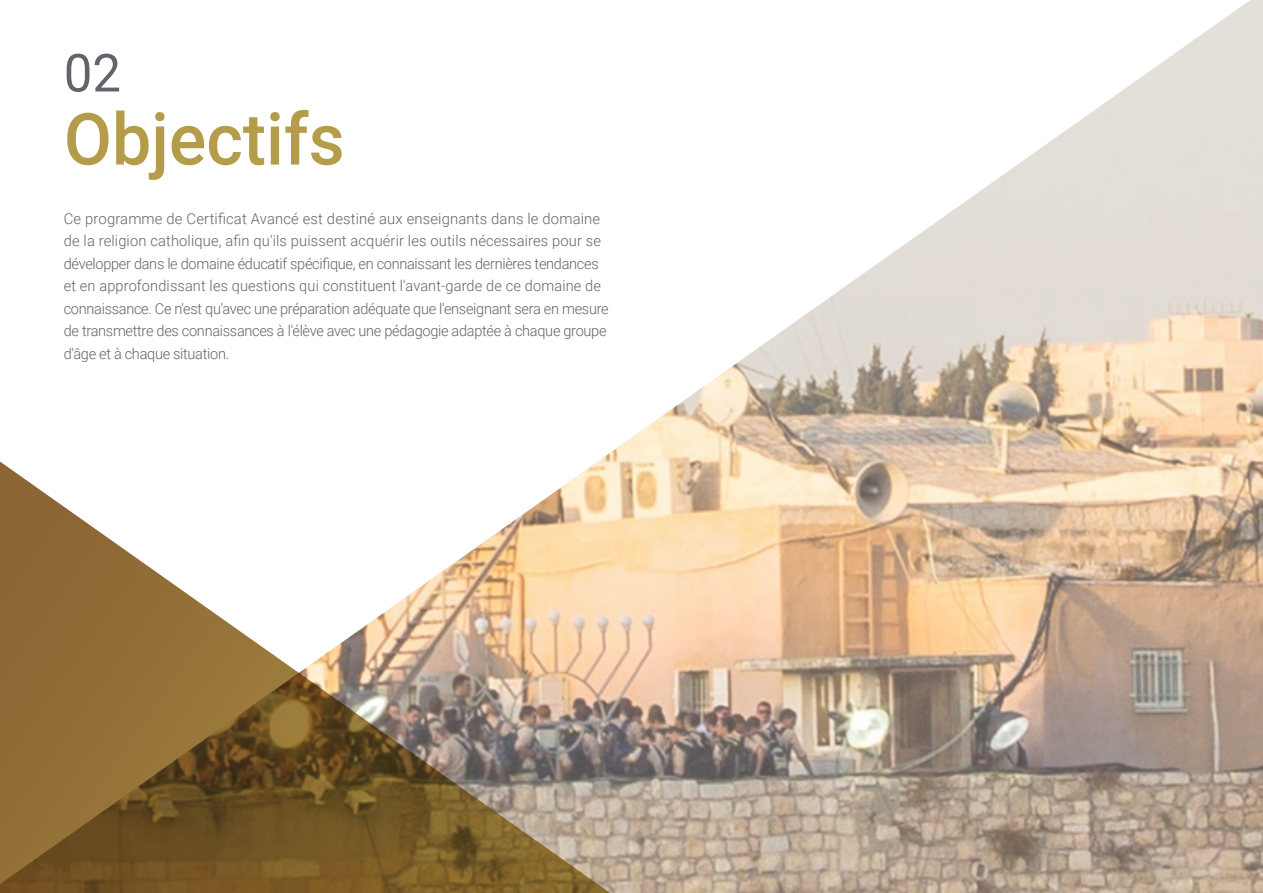
<style>
.page{position:relative;width:1263px;height:893px;background:#fff}
.page>*{position:absolute;margin:0;border:0;box-sizing:border-box;transform-origin:0 0}
.t1{font:500 72px "Roboto";color:#b49c4b}
.t2{font:52.5px "Roboto";color:#61646a}
.t3{font:300 15px/22.5px "Roboto";letter-spacing:-.02em;color:#61646a}
</style>
<div class="page">
<img style="left:620px;top:0;width:643px;height:893px">
<svg style="left:0;top:446px;width:640px;height:447px"></svg>
<h2 class="t2" style="left:64px;top:36px;width:59px">02</h2>
<h1 class="t1" style="left:64px;top:89px;width:282px">Objectifs</h1>
<p class="t3" style="left:64px;top:207px;width:546px">Ce programme de Certificat Avancé est destiné aux enseignants dans le domaine de la religion catholique, afin qu'ils puissent acquérir les outils nécessaires pour se développer dans le domaine éducatif spécifique, en connaissant les dernières tendances et en approfondissant les questions qui constituent l'avant-garde de ce domaine de connaissance. Ce n'est qu'avec une préparation adéquate que l'enseignant sera en mesure de transmettre des connaissances à l'élève avec une pédagogie adaptée à chaque groupe d'âge et à chaque situation.</p>
</div>
